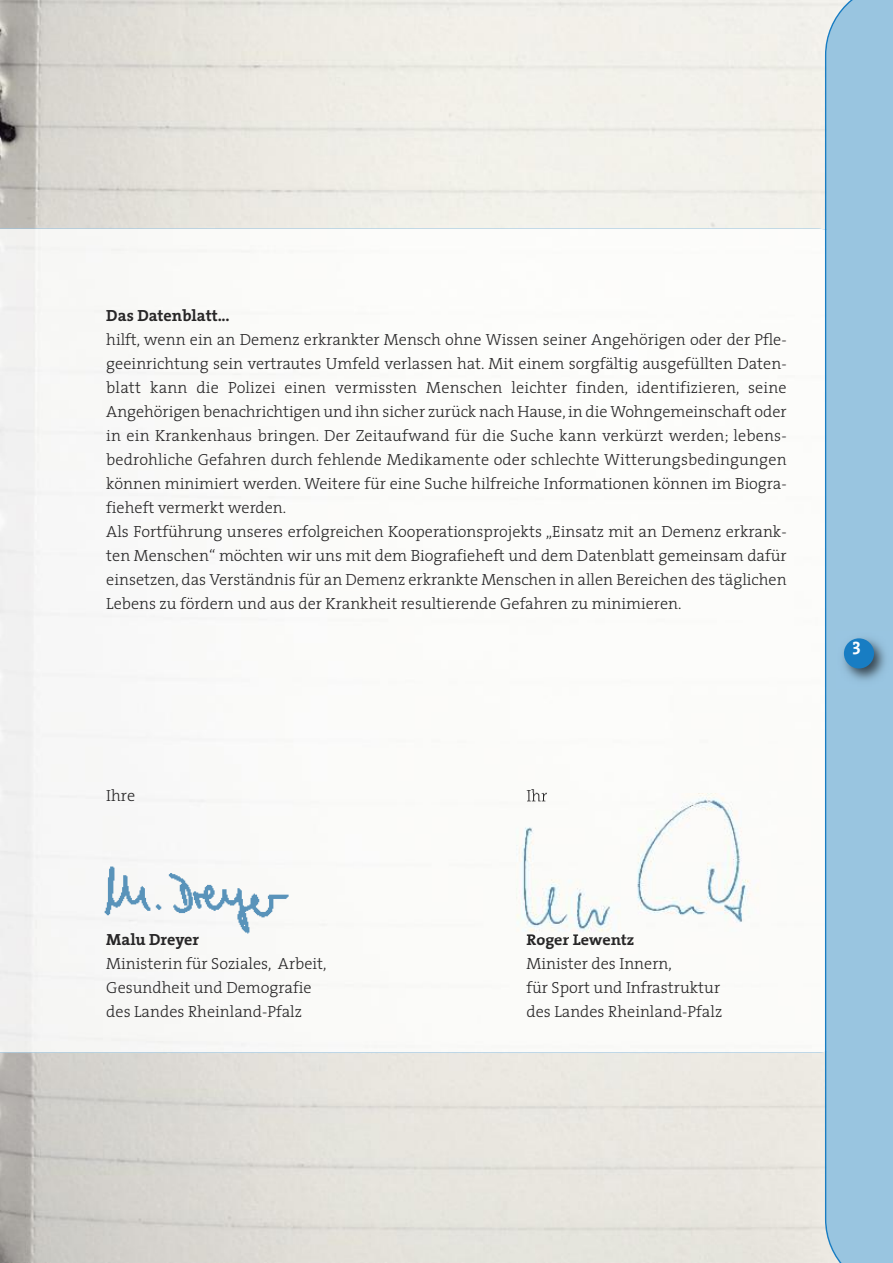
<style>
.page{position:relative;width:893px;height:1263px;background:#fff}
.page>*{position:absolute;margin:0;border:0;box-sizing:border-box;transform-origin:0 0}
.t1{font:700 18px "The Serif";color:#fff}
.t2{font:300 16.2px/24px "The Serif";color:#272627}
.t3{font:700 16.2px "The Serif";color:#272627}
</style>
<div class="page">
<img style="left:0;top:0;width:825px;height:229px">
<img style="left:0;top:229px;width:825px;height:823px">
<div style="left:825px;top:0;width:68px;height:1263px;background:#99c5e0"></div>
<img style="left:837px;top:631px;width:56px;height:57px">
<div style="left:844px;top:638px;width:30px;height:30px;background:#187dc3;border-radius:50%"></div>
<img style="left:500px;top:793px;width:270px;height:144px">
<img style="left:527px;top:793px;width:20px;height:8px">
<img style="left:527px;top:934px;width:99px;height:3px">
<img style="left:85px;top:846px;width:233px;height:93px">
<p class="t3" style="left:106px;top:310px;width:125px">Das Datenblatt...</p>
<p class="t2" style="left:106px;top:330px;width:682px">hilft, wenn ein an Demenz erkrankter Mensch ohne Wissen seiner Angehörigen oder der Pfle&shy;geeinrichtung sein vertrautes Umfeld verlassen hat. Mit einem sorgfältig ausgefüllten Daten&shy;blatt kann die Polizei einen vermissten Menschen leichter finden, identifizieren, seine Angehörigen benachrichtigen und ihn sicher zurück nach Hause,in die Wohngemeinschaft oder in ein Krankenhaus bringen. Der Zeitaufwand für die Suche kann verkürzt werden; lebens&shy;bedrohliche Gefahren durch fehlende Medikamente oder schlechte Witterungsbedingungen können minimiert werden. Weitere für eine Suche hilfreiche Informationen können im Biogra&shy;fieheft vermerkt werden.<br>Als Fortführung unseres erfolgreichen Kooperationsprojekts „Einsatz mit an Demenz erkrank&shy;ten Menschen“ möchten wir uns mit dem Biografieheft und dem Datenblatt gemeinsam dafür einsetzen, das Verständnis für an Demenz erkrankte Menschen in allen Bereichen des täglichen Lebens zu fördern und aus der Krankheit resultierende Gefahren zu minimieren.</p>
<p class="t2" style="left:106px;top:786px;width:30px">Ihre</p>
<p class="t2" style="left:526px;top:786px;width:22px">Ihr</p>
<p class="t3" style="left:106px;top:934px;width:94px">Malu Dreyer</p>
<p class="t3" style="left:526px;top:934px;width:109px">Roger Lewentz</p>
<p class="t2" style="left:106px;top:954px;width:222px">Ministerin für Soziales, Arbeit,</p>
<p class="t2" style="left:526px;top:954px;width:147px">Minister des Innern,</p>
<p class="t2" style="left:106px;top:978px;width:207px">Gesundheit und Demografie</p>
<p class="t2" style="left:526px;top:978px;width:195px">für Sport und Infrastruktur</p>
<p class="t2" style="left:106px;top:1002px;width:197px">des Landes Rheinland-Pfalz</p>
<p class="t2" style="left:526px;top:1002px;width:197px">des Landes Rheinland-Pfalz</p>
<p class="t1" style="left:853px;top:639px;width:10px">3</p>
</div>
